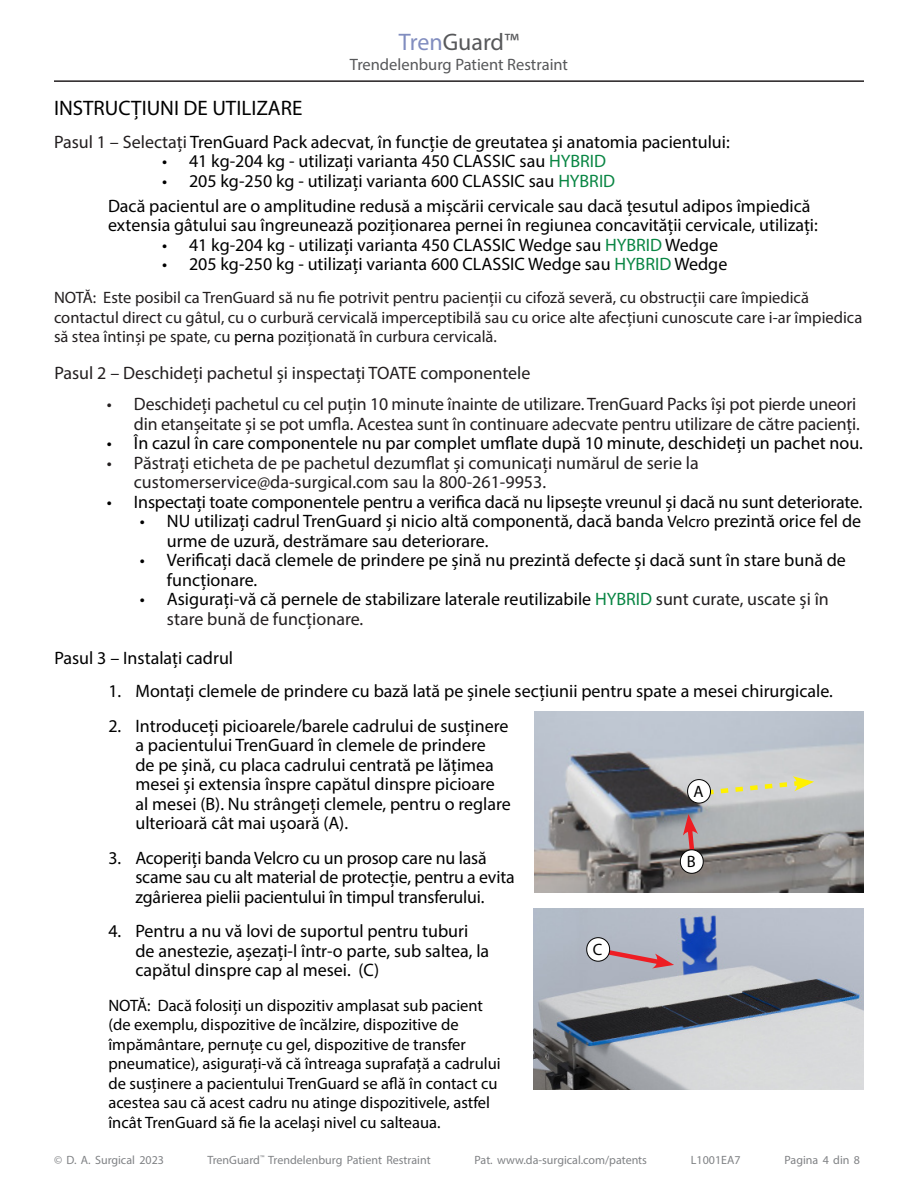
<style>
.page{position:relative;width:918px;height:1188px;background:#fff}
.page>*{position:absolute;margin:0;border:0;box-sizing:border-box;transform-origin:0 0}
.t1{font:24px "Myriad Pro";color:#57585a}
.t2{font:21px "Myriad Pro";color:#000}
.t3{font:18px/19.5px "Myriad Pro";color:#000}
.t4{font:18px/19.5px "Myriad Pro";letter-spacing:-.01em;color:#231f20;text-align:right}
.t5{font:16.5px/19.5px "Myriad Pro";color:#000}
.t6{font:16.5px/19.5px "Myriad Pro";color:#231f20}
.t7{font:16.5px "Myriad Pro";color:#57585a}
.t8{font:12px "Myriad Pro";color:#808285}
.s1{color:#818dbf}
.s2{color:#231f20}
.s3{color:#0a8644}
.s4{color:#000}
.s5{font-size:16.5px}
</style>
<div class="page">
<hr style="left:54px;top:80px;width:810px;height:2px;background:#231f20">
<img style="left:535px;top:712px;width:328px;height:180px">
<svg style="left:687px;top:776px;width:127px;height:23px"></svg>
<svg style="left:683px;top:814px;width:15px;height:39px"></svg>
<div style="left:680px;top:850px;width:23px;height:23px;background:#fff;border-radius:11px"></div>
<div style="left:680px;top:849px;width:24px;height:25px;border:1px solid #000;border-radius:11px"></div>
<div style="left:688px;top:780px;width:22px;height:23px;background:#fff;border-radius:11px"></div>
<div style="left:687px;top:779px;width:24px;height:24px;border:1px solid #000;border-radius:11px"></div>
<img style="left:533px;top:909px;width:330px;height:180px">
<svg style="left:600px;top:946px;width:74px;height:22px"></svg>
<div style="left:587px;top:938px;width:23px;height:23px;background:#fff;border-radius:11px"></div>
<div style="left:586px;top:937px;width:24px;height:25px;border:1px solid #000;border-radius:11px"></div>
<p class="t2" style="left:54px;top:95px;width:250px">INSTRUCȚIUNI DE UTILIZARE</p>
<h1 class="t1" style="left:399px;top:28px;width:122px"><span class="s1">Tren</span>Guard™</h1>
<p class="t7" style="left:350px;top:54px;width:220px">Trendelenburg Patient Restraint</p>
<p class="t3" style="left:54px;top:132px;width:677px"><span class="s2">Pasul 1 – Selectați</span> TrenGuard Pack adecvat, în funcție de greutatea și anatomia pacientului:</p>
<p class="t3" style="left:162px;top:151px;width:446px">• 41 kg-204 kg - utilizați varianta 450 CLASSIC sau <span class="s3">HYBRID</span></p>
<p class="t3" style="left:162px;top:171px;width:455px">• 205 kg-250 kg - utilizați varianta 600 CLASSIC sau <span class="s3">HYBRID</span></p>
<p class="t3" style="left:108px;top:196px;width:711px">Dacă pacientul are o amplitudine redusă a mișcării cervicale sau dacă țesutul adipos împiedică extensia gâtului sau îngreunează poziționarea pernei în regiunea concavității cervicale, utilizați:</p>
<p class="t3" style="left:162px;top:235px;width:558px">• 41 kg-204 kg - utilizați varianta 450 CLASSIC Wedge sau <span class="s3">HYBRID</span> Wedge</p>
<p class="t3" style="left:162px;top:254px;width:567px">• 205 kg-250 kg - utilizați varianta 600 CLASSIC Wedge sau <span class="s3">HYBRID</span> Wedge</p>
<p class="t6" style="left:54px;top:288px;width:810px">NOTĂ: Este posibil ca TrenGuard să nu fie potrivit pentru pacienții cu cifoză severă, cu obstrucții care împiedică contactul direct cu gâtul, cu o curbură cervicală imperceptibilă sau cu orice alte afecțiuni cunoscute care i-ar împiedica să stea întinși pe spate, cu <span class="s4">perna</span> poziționată în curbura cervicală.</p>
<p class="t4" style="left:54px;top:363px;width:478px">Pasul 2 – Deschideți pachetul și inspectați TOATE componentele</p>
<p class="t4" style="left:107px;top:394px;width:754px">• Deschideți pachetul cu cel puțin 10 minute înainte de utilizare. TrenGuard Packs își pot pierde uneori din etanșeitate și se pot umfla. Acestea sunt în continuare adecvate pentru utilizare de către pacienți.</p>
<p class="t3" style="left:107px;top:433px;width:757px">• În cazul în care componentele nu par complet umflate după 10 minute, deschideți un pachet nou.</p>
<p class="t4" style="left:134px;top:453px;width:566px;text-align:left;text-indent:-27px">• Păstrați eticheta de pe pachetul dezumflat și comunicați numărul de serie la customerservice@da-surgical.com sau la 800-261-9953.</p>
<p class="t3" style="left:107px;top:492px;width:757px">• Inspectați toate componentele pentru a verifica dacă nu lipsește vreunul și dacă nu sunt deteriorate.</p>
<p class="t3" style="left:167px;top:511px;width:696px;text-indent:-27px">• NU utilizați cadrul TrenGuard și nicio altă componentă, dacă banda <span class="s5">Velcro</span> prezintă orice fel de urme de uzură, destrămare sau deteriorare.</p>
<p class="t3" style="left:167px;top:550px;width:681px;text-indent:-27px">• Verificați dacă clemele de prindere pe șină nu prezintă defecte și dacă sunt în stare bună de funcționare.</p>
<p class="t3" style="left:167px;top:589px;width:664px;text-indent:-27px">• Asigurați-vă că pernele de stabilizare laterale reutilizabile <span class="s3">HYBRID</span> <span class="s2">sunt curate, uscate și în stare bună de funcționare.</span></p>
<p class="t3" style="left:54px;top:648px;width:180px">Pasul 3 – Instalați cadrul</p>
<p class="t3" style="left:108px;top:681px;width:726px">1. Montați clemele de prindere cu bază lată pe șinele secțiunii pentru spate a mesei chirurgicale.</p>
<p class="t3" style="left:135px;top:715px;width:377px;text-indent:-27px">2. Introduceți picioarele/barele cadrului de susținere a pacientului TrenGuard în clemele de prindere<br>de pe șină, cu placa cadrului centrată pe lățimea mesei și extensia înspre capătul dinspre picioare al mesei (B). Nu strângeți clemele, pentru o reglare ulterioară cât mai ușoară (A).</p>
<p class="t3" style="left:135px;top:847px;width:381px;text-indent:-27px">3. Acoperiți banda Velcro cu un prosop care nu lasă scame sau cu alt material de protecție, pentru a evita zgârierea pielii pacientului în timpul transferului.</p>
<p class="t3" style="left:135px;top:921px;width:355px;text-indent:-27px">4. Pentru a nu vă lovi de suportul pentru tuburi de anestezie, așezați-l într-o parte, sub saltea, la capătul dinspre cap al mesei. (C)</p>
<p class="t5" style="left:108px;top:995px;width:394px">NOTĂ: Dacă folosiți un dispozitiv amplasat sub pacient (de exemplu, dispozitive de încălzire, dispozitive de împământare, pernuțe cu gel, dispozitive de transfer pneumatice), asigurați-vă că întreaga suprafață a cadrului de susținere a pacientului TrenGuard se află în contact cu acestea sau că acest cadru nu atinge dispozitivele, astfel încât TrenGuard să fie la același nivel cu salteaua.</p>
<p class="t5" style="left:693px;top:781px;width:12px">A</p>
<p class="t5" style="left:687px;top:852px;width:10px">B</p>
<p class="t5" style="left:593px;top:939px;width:11px">C</p>
<p class="t8" style="left:54px;top:1152px;width:112px">© D. A. Surgical 2023</p>
<p class="t8" style="left:207px;top:1152px;width:225px">TrenGuard<sup>™</sup> Trendelenburg Patient Restraint</p>
<p class="t8" style="left:475px;top:1152px;width:174px">Pat. www.da-surgical.com/patents</p>
<p class="t8" style="left:691px;top:1152px;width:51px">L1001EA7</p>
<p class="t8" style="left:785px;top:1152px;width:77px">Pagina 4 din 8</p>
</div>
